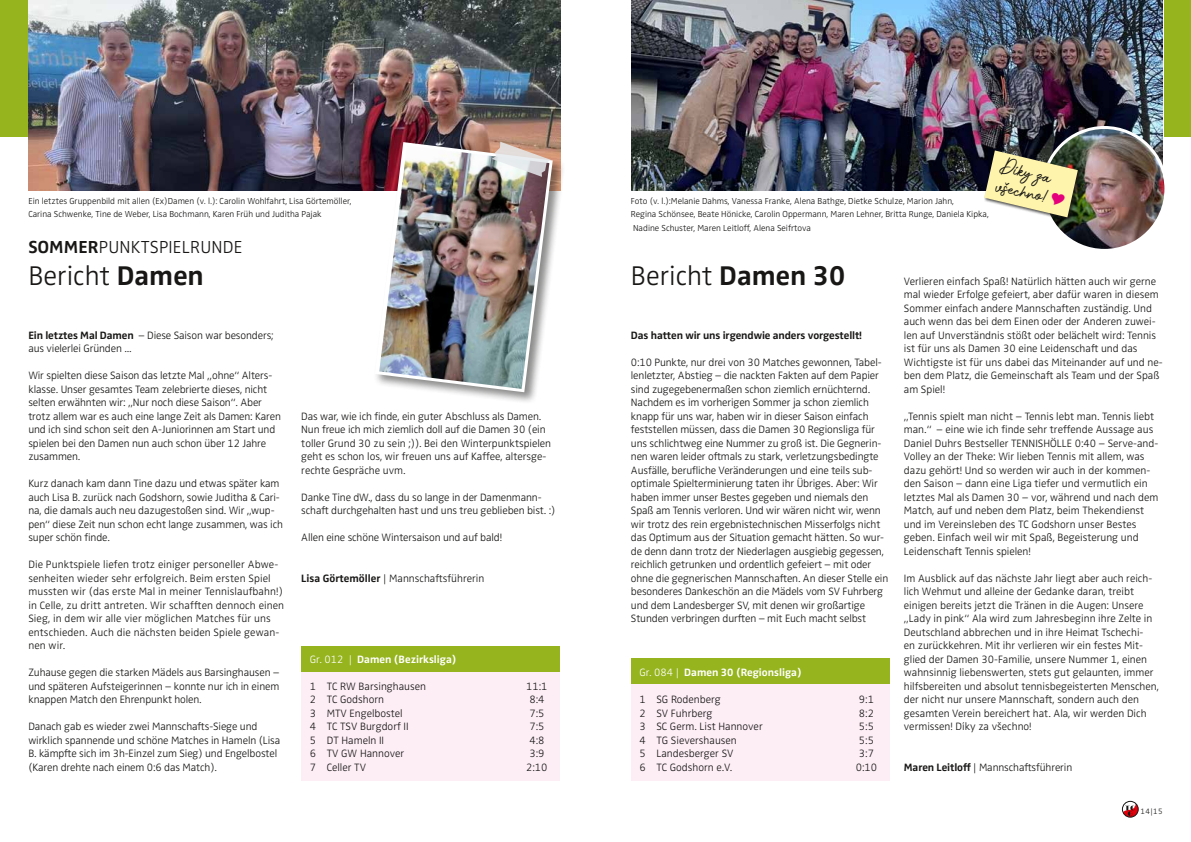
<style>
.page{position:relative;width:1191px;height:842px;background:#fff}
.page>*{position:absolute;margin:0;border:0;box-sizing:border-box;transform-origin:0 0}
.t1{font:300 28px "Zwo OT";color:#181716}
.t2{font:300 18px "Zwo OT";letter-spacing:.01em;color:#181716}
.t3{font:300 11px/13.5px "Zwo OT";letter-spacing:-.01em;color:#181716}
.t4{font:300 11px/13.5px "Zwo OT";letter-spacing:.01em;color:#181716}
.t5{font:700 11px "Zwo OT";color:#fff}
.t6{font:700 11px "Zwo OT";letter-spacing:-.01em;color:#181716}
.t7{font:11px/20px "Photoshoot";color:#181716}
.t8{font:300 9px/13.5px "Zwo OT";color:#181716}
.t9{font:300 8px "Zwo OT";color:#181716}
.s1{font-weight:700}
.s2{font-weight:300}
</style>
<div class="page">
<div style="left:1162px;top:0;width:29px;height:136px;background:#95b41d"></div>
<img style="left:631px;top:0;width:531px;height:190px">
<div style="left:301px;top:655px;width:259px;height:125px;background:#fdeef6"></div>
<div style="left:631px;top:667px;width:258px;height:113px;background:#fdeef6"></div>
<div style="left:301px;top:646px;width:259px;height:26px;background:#95b41d"></div>
<div style="left:631px;top:658px;width:258px;height:26px;background:#95b41d"></div>
<div style="left:0;top:0;width:28px;height:136px;background:#95b41d"></div>
<img style="left:28px;top:0;width:532px;height:190px">
<svg style="left:1121px;top:800px;width:18px;height:18px"></svg>
<svg style="left:1122px;top:801px;width:16px;height:16px"></svg>
<div style="left:373px;top:141px;width:192px;height:264px;background:#181716;opacity:.5"></div>
<img style="left:373px;top:140px;width:181px;height:254px">
<img style="left:1043px;top:127px;width:122px;height:123px;border-radius:61px">
<div style="left:1041px;top:126px;width:126px;height:126px;border:3px solid #fff;border-radius:50%"></div>
<div style="left:984px;top:150px;width:98px;height:72px;background:#181716;opacity:.75"></div>
<svg style="left:492px;top:142px;width:58px;height:35px;background:#cec1bb"></svg>
<svg style="left:984px;top:150px;width:93px;height:67px;background:#cdc797"></svg>
<p class="t7" style="left:1002px;top:158px;width:54px;rotate:12deg">Díky za všechno!</p>
<p class="t8" style="left:28px;top:194px;width:324px">Ein letztes Gruppenbild mit allen (Ex)Damen (v. l.): Carolin Wohlfahrt, Lisa Görtemöller,<br>Carina Schwenke, Tine de Weber, Lisa Bochmann, Karen Früh und Juditha Pajak</p>
<p class="t8" style="left:631px;top:194px;width:359px">Foto (v. l.):Melanie Dahms, Vanessa Franke, Alena Bathge, Dietke Schulze, Marion Jahn,<br>Regina Schönsee, Beate Hönicke, Carolin Oppermann, Maren Lehner, Britta Runge, Daniela Kipka,<br>Nadine Schuster, Maren Leitloff, Alena Seifrtova</p>
<h2 class="t2" style="left:28px;top:237px;width:215px"><span class="s1">SOMMER</span>PUNKTSPIELRUNDE</h2>
<h1 class="t1" style="left:28px;top:259px;width:177px">Bericht <span class="s1">Damen</span></h1>
<h1 class="t1" style="left:631px;top:259px;width:216px">Bericht <span class="s1">Damen 30</span></h1>
<p class="t3" style="left:904px;top:275px;width:260px">Verlieren einfach Spaß! Natürlich hätten auch wir gerne mal wieder Erfolge gefeiert, aber dafür waren in diesem Sommer einfach andere Mannschaften zuständig. Und auch wenn das bei dem Einen oder der Anderen zuwei&shy;len auf Unverständnis stößt oder belächelt wird: Tennis ist für uns als Damen 30 eine Leidenschaft und das Wichtigste ist für uns dabei das Miteinander auf und ne&shy;ben dem Platz, die Gemeinschaft als Team und der Spaß am Spiel!</p>
<p class="t3" style="left:904px;top:410px;width:256px">„Tennis spielt man nicht – Tennis lebt man. Tennis liebt man.“ – eine wie ich finde sehr treffende Aussage aus Daniel Duhrs Bestseller TENNISHÖLLE 0:40 – Serve-and-Volley an der Theke: Wir lieben Tennis mit allem, was dazu gehört! Und so werden wir auch in der kommen&shy;den Saison – dann eine Liga tiefer und vermutlich ein letztes Mal als Damen 30 – vor, während und nach dem Match, auf und neben dem Platz, beim Thekendienst und im Vereinsleben des TC Godshorn unser Bestes geben. Einfach weil wir mit Spaß, Begeisterung und Leidenschaft Tennis spielen!</p>
<p class="t3" style="left:904px;top:572px;width:256px">Im Ausblick auf das nächste Jahr liegt aber auch reich&shy;lich Wehmut und alleine der Gedanke daran, treibt einigen bereits jetzt die Tränen in die Augen: Unsere „Lady in pink“ Ala wird zum Jahresbeginn ihre Zelte in Deutschland abbrechen und in ihre Heimat Tschechi-<br>en zurückkehren. Mit ihr verlieren wir ein festes Mit&shy;glied der Damen 30-Familie, unsere Nummer 1, einen wahnsinnig liebenswerten, stets gut gelaunten, immer hilfsbereiten und absolut tennisbegeisterten Menschen, der nicht nur unsere Mannschaft, sondern auch den gesamten Verein bereichert hat. Ala, wir werden Dich vermissen! Díky za všechno!</p>
<p class="t3" style="left:904px;top:761px;width:170px"><span class="s1">Maren Leitloff</span> | Mannschaftsführerin</p>
<p class="t6" style="left:631px;top:329px;width:233px">Das hatten wir uns irgendwie anders vorgestellt!</p>
<p class="t3" style="left:631px;top:356px;width:259px">0:10 Punkte, nur drei von 30 Matches gewonnen, Tabel&shy;lenletzter, Abstieg – die nackten Fakten auf dem Papier sind zugegebenermaßen schon ziemlich ernüchternd.<br>Nachdem es im vorherigen Sommer ja schon ziemlich knapp für uns war, haben wir in dieser Saison einfach feststellen müssen, dass die Damen 30 Regionsliga für uns schlichtweg eine Nummer zu groß ist. Die Gegnerin&shy;nen waren leider oftmals zu stark, verletzungsbedingte Ausfälle, berufliche Veränderungen und eine teils sub&shy;optimale Spielterminierung taten ihr Übriges. Aber: Wir haben immer unser Bestes gegeben und niemals den Spaß am Tennis verloren. Und wir wären nicht wir, wenn wir trotz des rein ergebnistechnischen Misserfolgs nicht das Optimum aus der Situation gemacht hätten. So wur&shy;de denn dann trotz der Niederlagen ausgiebig gegessen, reichlich getrunken und ordentlich gefeiert – mit oder ohne die gegnerischen Mannschaften. An dieser Stelle ein besonderes Dankeschön an die Mädels vom SV Fuhrberg und dem Landesberger SV, mit denen wir großartige Stunden verbringen durften – mit Euch macht selbst</p>
<p class="t3" style="left:28px;top:329px;width:247px"><span class="s1">Ein letztes Mal Damen</span> – Diese Saison war besonders; aus vielerlei Gründen ...</p>
<p class="t3" style="left:28px;top:369px;width:254px">Wir spielten diese Saison das letzte Mal „ohne“ Alters&shy;klasse. Unser gesamtes Team zelebrierte dieses, nicht selten erwähnten wir: „Nur noch diese Saison“. Aber trotz allem war es auch eine lange Zeit als Damen: Karen und ich sind schon seit den A-Juniorinnen am Start und spielen bei den Damen nun auch schon über 12 Jahre zusammen.</p>
<p class="t3" style="left:28px;top:477px;width:256px">Kurz danach kam dann Tine dazu und etwas später kam auch Lisa B. zurück nach Godshorn, sowie Juditha &amp; Cari&shy;na, die damals auch neu dazugestoßen sind. Wir „wup&shy;pen“ diese Zeit nun schon echt lange zusammen, was ich super schön finde.</p>
<p class="t4" style="left:28px;top:558px;width:257px">Die Punktspiele liefen trotz einiger personeller Abwe&shy;senheiten wieder sehr erfolgreich. Beim ersten Spiel mussten wir (das erste Mal in meiner Tennislaufbahn!) in Celle, zu dritt antreten. Wir schafften dennoch einen Sieg, in dem wir alle vier möglichen Matches für uns entschieden. Auch die nächsten beiden Spiele gewan&shy;nen wir.</p>
<p class="t3" style="left:28px;top:666px;width:252px;text-align:justify">Zuhause gegen die starken Mädels aus Barsinghausen – und späteren Aufsteigerinnen – konnte nur ich in einem knappen Match den Ehrenpunkt holen.</p>
<p class="t3" style="left:28px;top:720px;width:253px">Danach gab es wieder zwei Mannschafts-Siege und wirklich spannende und schöne Matches in Hameln (Lisa B. kämpfte sich im 3h-Einzel zum Sieg) und Engelbostel (Karen drehte nach einem 0:6 das Match).</p>
<p class="t3" style="left:301px;top:410px;width:251px">Das war, wie ich finde, ein guter Abschluss als Damen.<br>Nun freue ich mich ziemlich doll auf die Damen 30 (ein toller Grund 30 zu sein ;)). Bei den Winterpunktspielen geht es schon los, wir freuen uns auf Kaffee, altersge&shy;rechte Gespräche uvm.</p>
<p class="t3" style="left:301px;top:491px;width:255px">Danke Tine dW., dass du so lange in der Damenmann&shy;schaft durchgehalten hast und uns treu geblieben bist. :)</p>
<p class="t3" style="left:301px;top:531px;width:202px">Allen eine schöne Wintersaison und auf bald!</p>
<p class="t3" style="left:301px;top:572px;width:184px"><span class="s1">Lisa Görtemöller</span> | Mannschaftsführerin</p>
<p class="t5" style="left:310px;top:653px;width:148px"><span class="s2">Gr. 012 |</span> Damen (Bezirksliga)</p>
<p class="t3" style="left:310px;top:680px;width:118px">1 TC RW Barsinghausen</p>
<p class="t3" style="left:526px;top:680px;width:23px">11:1</p>
<p class="t3" style="left:310px;top:693px;width:76px">2 TC Godshorn</p>
<p class="t3" style="left:529px;top:693px;width:17px">8:4</p>
<p class="t3" style="left:310px;top:707px;width:94px">3 MTV Engelbostel</p>
<p class="t3" style="left:529px;top:707px;width:17px">7:5</p>
<p class="t3" style="left:310px;top:720px;width:100px">4 TC TSV Burgdorf II</p>
<p class="t3" style="left:529px;top:720px;width:17px">7:5</p>
<p class="t3" style="left:310px;top:734px;width:76px">5 DT Hameln II</p>
<p class="t3" style="left:529px;top:734px;width:17px">4:8</p>
<p class="t3" style="left:310px;top:747px;width:96px">6 TV GW Hannover</p>
<p class="t3" style="left:529px;top:747px;width:17px">3:9</p>
<p class="t3" style="left:310px;top:761px;width:58px">7 Celler TV</p>
<p class="t3" style="left:526px;top:761px;width:23px">2:10</p>
<p class="t5" style="left:639px;top:666px;width:164px"><span class="s2">Gr. 084 |</span> Damen 30 (Regionsliga)</p>
<p class="t3" style="left:639px;top:693px;width:83px">1 SG Rodenberg</p>
<p class="t3" style="left:859px;top:693px;width:17px">9:1</p>
<p class="t3" style="left:639px;top:707px;width:75px">2 SV Fuhrberg</p>
<p class="t3" style="left:859px;top:707px;width:17px">8:2</p>
<p class="t3" style="left:639px;top:720px;width:125px">3 SC Germ. List Hannover</p>
<p class="t3" style="left:859px;top:720px;width:17px">5:5</p>
<p class="t3" style="left:639px;top:734px;width:99px">4 TG Sievershausen</p>
<p class="t3" style="left:859px;top:734px;width:17px">5:5</p>
<p class="t3" style="left:639px;top:747px;width:96px">5 Landesberger SV</p>
<p class="t3" style="left:859px;top:747px;width:17px">3:7</p>
<p class="t3" style="left:639px;top:761px;width:94px">6 TC Godshorn e.V.</p>
<p class="t3" style="left:855px;top:761px;width:23px">0:10</p>
<p class="t9" style="left:1140px;top:806px;width:24px">14|15</p>
</div>
